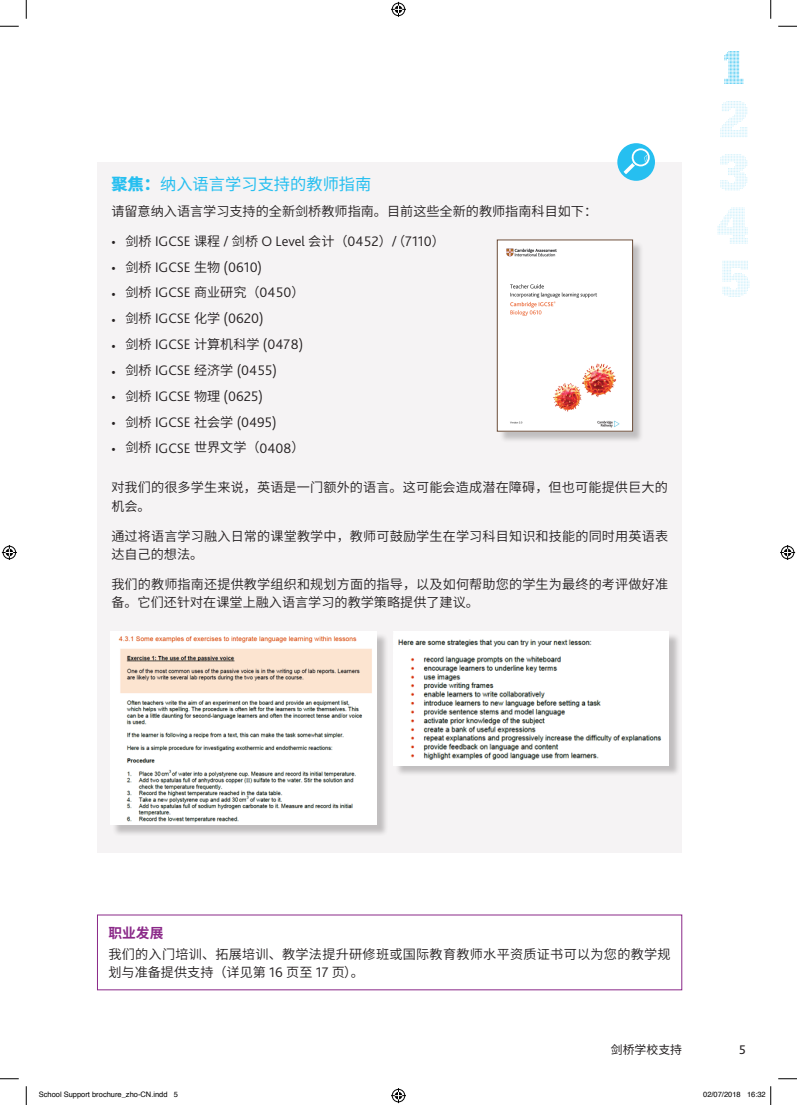
<style>
.page{position:relative;width:797px;height:1105px;background:#fff}
.page>*{position:absolute;margin:0;border:0;box-sizing:border-box;transform-origin:0 0}
.t1{font:16.25px "Noto Sans CJ Ksc";color:#26bff0}
.t2{font:300 14.5px "Bliss Pro";color:#231f20}
.t3{font:700 13.75px "Noto Sans CJ Ksc";color:#8a2888}
.t4{font:600 13.12px/18.8px "Noto Sans CJ Ksc";letter-spacing:.01em;color:#231f20}
.t5{font:13.12px "Bliss Pro";color:#231f20}
.t6{font:11.88px "Noto Sans CJ Ksc";color:#231f20}
.t7{font:7.5px "Helvetica";color:#000}
.s1{font-weight:900}
.s2{font-family:"Noto Sans CJ Ksc";font-weight:600;font-size:13.12px}
.s3{font-family:"Bliss Pro";font-weight:300;font-size:14.5px}
</style>
<div class="page">
<svg style="left:724px;top:51px;width:19px;height:33px"></svg>
<div style="left:97px;top:162px;width:585px;height:690px;background:#f5f3f4"></div>
<div style="left:617px;top:143px;width:38px;height:38px;background:#26bff0;border-radius:50%"></div>
<svg style="left:623px;top:148px;width:26px;height:26px"></svg>
<svg style="left:720px;top:101px;width:27px;height:36px"></svg>
<svg style="left:717px;top:207px;width:30px;height:37px"></svg>
<svg style="left:722px;top:261px;width:27px;height:36px"></svg>
<svg style="left:720px;top:154px;width:27px;height:36px"></svg>
<div style="left:499px;top:241px;width:145px;height:202px;background:#231f20;opacity:.25"></div>
<img style="left:499px;top:242px;width:131px;height:187px">
<div style="left:112px;top:633px;width:276px;height:203px;background:#231f20;opacity:.25"></div>
<img style="left:111px;top:632px;width:266px;height:193px">
<div style="left:395px;top:633px;width:285px;height:143px;background:#231f20;opacity:.25"></div>
<img style="left:393px;top:632px;width:276px;height:133px">
<svg style="left:0;top:25px;width:19px;height:2px"></svg>
<svg style="left:778px;top:25px;width:19px;height:2px"></svg>
<svg style="left:0;top:1078px;width:19px;height:1px"></svg>
<svg style="left:778px;top:1078px;width:19px;height:1px"></svg>
<svg style="left:25px;top:0;width:2px;height:19px"></svg>
<svg style="left:25px;top:1086px;width:2px;height:19px"></svg>
<svg style="left:770px;top:0;width:1px;height:19px"></svg>
<svg style="left:391px;top:2px;width:15px;height:15px"></svg>
<svg style="left:391px;top:1088px;width:15px;height:15px"></svg>
<svg style="left:2px;top:545px;width:15px;height:15px"></svg>
<svg style="left:780px;top:545px;width:15px;height:15px"></svg>
<svg style="left:770px;top:1086px;width:1px;height:19px"></svg>
<p class="t1" style="left:111px;top:175px;width:261px"><span class="s1">聚焦：</span>纳入语言学习支持的教师指南</p>
<p class="t4" style="left:111px;top:202px;width:487px">请留意纳入语言学习支持的全新剑桥教师指南。目前这些全新的教师指南科目如下：</p>
<p class="t2" style="left:111px;top:232px;width:335px">• <span class="s2">剑桥</span> IGCSE <span class="s2">课程</span> / <span class="s2">剑桥</span> O Level <span class="s2">会计（</span>0452<span class="s2">）</span>/<span class="s2">（</span>7110<span class="s2">）</span></p>
<p class="t2" style="left:111px;top:258px;width:152px">• <span class="s2">剑桥</span> IGCSE <span class="s2">生物</span> (0610)</p>
<p class="t2" style="left:111px;top:284px;width:195px">• <span class="s2">剑桥</span> IGCSE <span class="s2">商业研究（</span>0450<span class="s2">）</span></p>
<p class="t2" style="left:111px;top:309px;width:154px">• <span class="s2">剑桥</span> IGCSE <span class="s2">化学</span> (0620)</p>
<p class="t2" style="left:111px;top:335px;width:193px">• <span class="s2">剑桥</span> IGCSE <span class="s2">计算机科学</span> (0478)</p>
<p class="t2" style="left:111px;top:361px;width:167px">• <span class="s2">剑桥</span> IGCSE <span class="s2">经济学</span> (0455)</p>
<p class="t2" style="left:111px;top:387px;width:153px">• <span class="s2">剑桥</span> IGCSE <span class="s2">物理</span> (0625)</p>
<p class="t2" style="left:111px;top:413px;width:167px">• <span class="s2">剑桥</span> IGCSE <span class="s2">社会学</span> (0495)</p>
<p class="t2" style="left:111px;top:439px;width:195px">• <span class="s2">剑桥</span> IGCSE <span class="s2">世界文学（</span>0408<span class="s2">）</span></p>
<p class="t4" style="left:111px;top:478px;width:558px">对我们的很多学生来说，英语是一门额外的语言。这可能会造成潜在障碍，但也可能提供巨大的机会。</p>
<p class="t4" style="left:111px;top:527px;width:558px">通过将语言学习融入日常的课堂教学中，教师可鼓励学生在学习科目知识和技能的同时用英语表达自己的想法。</p>
<p class="t4" style="left:111px;top:575px;width:558px">我们的教师指南还提供教学组织和规划方面的指导，以及如何帮助您的学生为最终的考评做好准备。它们还针对在课堂上融入语言学习的教学策略提供了建议。</p>
<p class="t3" style="left:108px;top:925px;width:56px">职业发展</p>
<p class="t4" style="left:108px;top:945px;width:563px">我们的入门培训、拓展培训、教学法提升研修班或国际教育教师水平资质证书可以为您的教学规划与准备提供支持（详见第 <span class="s3">16</span> 页至 <span class="s3">17</span> 页）。</p>
<p class="t6" style="left:611px;top:1043px;width:73px">剑桥学校支持</p>
<p class="t5" style="left:739px;top:1041px;width:8px">5</p>
<p class="t7" style="left:39px;top:1089px;width:141px">School Support brochure_zho-CN.indd 5</p>
<p class="t7" style="left:703px;top:1089px;width:64px">02/07/2018 16:32</p>
</div>
